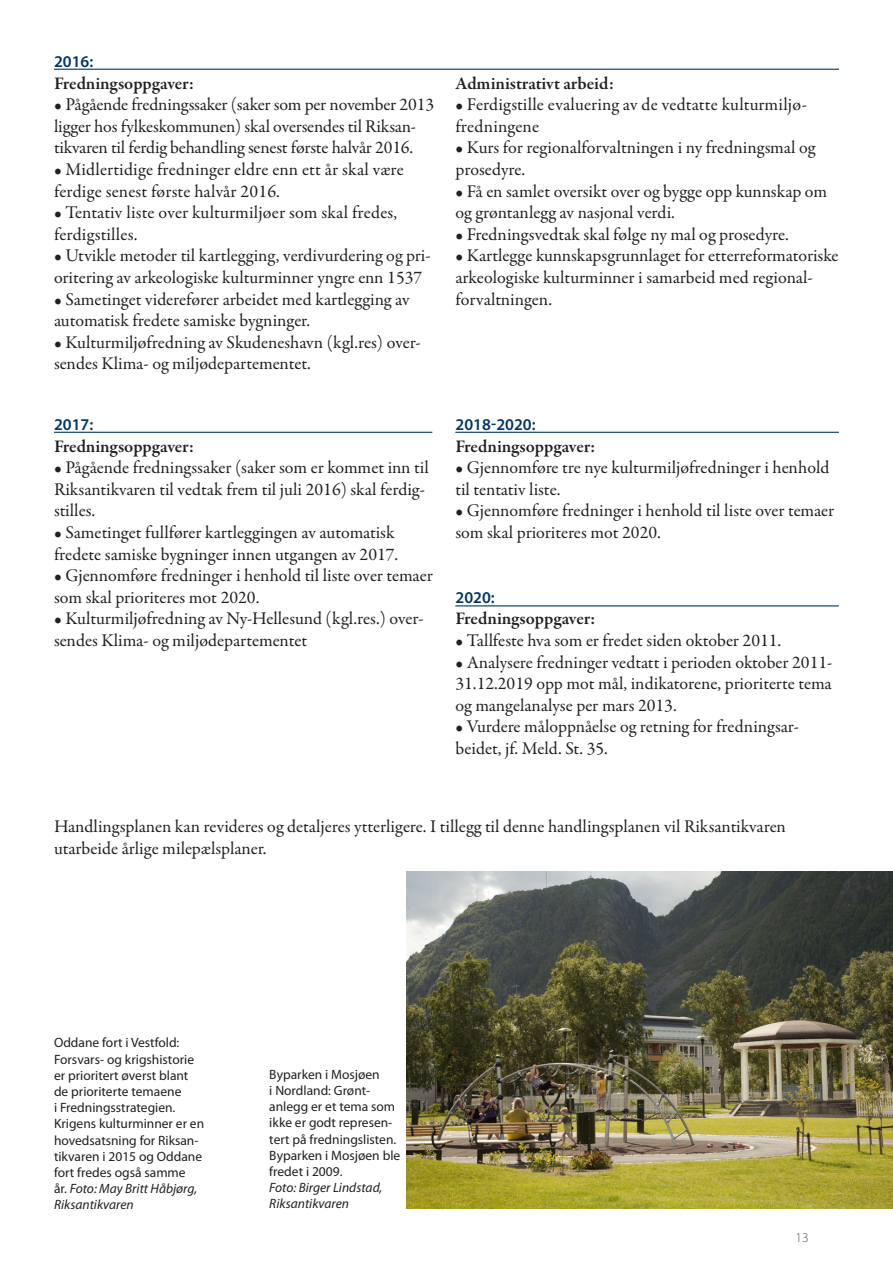
<style>
.page{position:relative;width:893px;height:1263px;background:#fff}
.page>*{position:absolute;margin:0;border:0;box-sizing:border-box;transform-origin:0 0}
.t1{font:18px/21.6px "Garamond Premr Pro";color:#231f20}
.t2{font:600 18px "Garamond Premr Pro";color:#231f20}
.t3{font:600 16.5px "Myriad Pro";color:#003667}
.t4{font:13.5px/16.2px "Myriad Pro";color:#231f20}
.t5{font:italic 13.5px/16.2px "Myriad Pro";color:#231f20}
.t6{font:300 13.5px "Myriad Pro";color:#57585a}
.s1{font-style:italic}
</style>
<div class="page">
<img style="left:406px;top:872px;width:487px;height:337px">
<hr style="left:54px;top:69px;width:785px;height:1px;background:#003667">
<hr style="left:54px;top:432px;width:378px;height:1px;background:#003667">
<hr style="left:455px;top:432px;width:384px;height:1px;background:#003667">
<hr style="left:455px;top:605px;width:384px;height:1px;background:#003667">
<p class="t3" style="left:54px;top:52px;width:41px">2016:</p>
<p class="t2" style="left:54px;top:72px;width:142px">Fredningsoppgaver:</p>
<p class="t1" style="left:54px;top:94px;width:382px">• Pågående fredningssaker (saker som per november 2013 ligger hos fylkeskommunen) skal oversendes til Riksan&shy;tikvaren til ferdig behandling senest første halvår 2016.</p>
<p class="t1" style="left:54px;top:159px;width:351px">• Midlertidige fredninger eldre enn ett år skal være ferdige senest første halvår 2016.</p>
<p class="t1" style="left:54px;top:202px;width:345px">• Tentativ liste over kulturmiljøer som skal fredes, ferdigstilles.</p>
<p class="t1" style="left:54px;top:245px;width:378px">• Utvikle metoder til kartlegging, verdivurdering og pri&shy;oritering av arkeologiske kulturminner yngre enn 1537</p>
<p class="t1" style="left:54px;top:289px;width:357px">• Sametinget viderefører arbeidet med kartlegging av automatisk fredete samiske bygninger.</p>
<p class="t1" style="left:54px;top:332px;width:368px">• Kulturmiljøfredning av Skudeneshavn (kgl.res) over&shy;sendes Klima- og miljødepartementet.</p>
<p class="t3" style="left:54px;top:415px;width:41px">2017:</p>
<p class="t2" style="left:54px;top:435px;width:142px">Fredningsoppgaver:</p>
<p class="t1" style="left:54px;top:457px;width:376px">• Pågående fredningssaker (saker som er kommet inn til<br>Riksantikvaren til vedtak frem til juli 2016) skal ferdig&shy;stilles.</p>
<p class="t1" style="left:54px;top:522px;width:346px">• Sametinget fullfører kartleggingen av automatisk fredete samiske bygninger innen utgangen av 2017.</p>
<p class="t1" style="left:54px;top:565px;width:380px">• Gjennomføre fredninger i henhold til liste over temaer som skal prioriteres mot 2020.</p>
<p class="t1" style="left:54px;top:608px;width:371px">• Kulturmiljøfredning av Ny-Hellesund (kgl.res.) over&shy;sendes Klima- og miljødepartementet</p>
<p class="t2" style="left:455px;top:72px;width:160px">Administrativt arbeid:</p>
<p class="t1" style="left:455px;top:94px;width:353px">• Ferdigstille evaluering av de vedtatte kulturmiljø&shy;fredningene</p>
<p class="t1" style="left:455px;top:137px;width:361px">• Kurs for regionalforvaltningen i ny fredningsmal og prosedyre.</p>
<p class="t1" style="left:455px;top:181px;width:373px">• Få en samlet oversikt over og bygge opp kunnskap om og grøntanlegg av nasjonal verdi.</p>
<p class="t1" style="left:455px;top:224px;width:335px">• Fredningsvedtak skal følge ny mal og prosedyre.</p>
<p class="t1" style="left:455px;top:245px;width:385px">• Kartlegge kunnskapsgrunnlaget for etterreformatoriske arkeologiske kulturminner i samarbeid med regional&shy;forvaltningen.</p>
<p class="t3" style="left:455px;top:415px;width:82px">2018-2020:</p>
<p class="t2" style="left:455px;top:435px;width:142px">Fredningsoppgaver:</p>
<p class="t1" style="left:455px;top:457px;width:375px">• Gjennomføre tre nye kulturmiljøfredninger i henhold til tentativ liste.</p>
<p class="t1" style="left:455px;top:500px;width:380px">• Gjennomføre fredninger i henhold til liste over temaer som skal prioriteres mot 2020.</p>
<p class="t3" style="left:455px;top:588px;width:41px">2020:</p>
<p class="t2" style="left:455px;top:608px;width:142px">Fredningsoppgaver:</p>
<p class="t1" style="left:455px;top:630px;width:327px">• Tallfeste hva som er fredet siden oktober 2011.</p>
<p class="t1" style="left:455px;top:652px;width:378px;text-align:justify">• Analysere fredninger vedtatt i perioden oktober 2011- 31.12.2019 opp mot mål, indikatorene, prioriterte tema og mangelanalyse per mars 2013.</p>
<p class="t1" style="left:455px;top:716px;width:345px">• Vurdere måloppnåelse og retning for fredningsar&shy;beidet, jf. Meld. St. 35.</p>
<p class="t1" style="left:54px;top:816px;width:733px">Handlingsplanen kan revideres og detaljeres ytterligere. I tillegg til denne handlingsplanen vil Riksantikvaren</p>
<p class="t1" style="left:54px;top:838px;width:214px">utarbeide årlige milepælsplaner.</p>
<p class="t4" style="left:54px;top:1035px;width:152px">Oddane fort i Vestfold:<br>Forsvars- og krigshistorie er prioritert øverst blant de prioriterte temaene<br>i Fredningsstrategien.<br>Krigens kulturminner er en hovedsatsning for Riksan&shy;tikvaren i 2015 og Oddane fort fredes også samme<br>år. <span class="s1">Foto: May Britt Håbjørg,<br>Riksantikvaren</span></p>
<p class="t4" style="left:269px;top:1066px;width:132px">Byparken i Mosjøen<br>i Nordland: Grønt&shy;anlegg er et tema som ikke er godt represen&shy;tert på fredningslisten.<br>Byparken i Mosjøen ble fredet i 2009.</p>
<p class="t5" style="left:269px;top:1180px;width:115px">Foto: Birger Lindstad,<br>Riksantikvaren</p>
<p class="t6" style="left:795px;top:1230px;width:15px">13</p>
</div>
